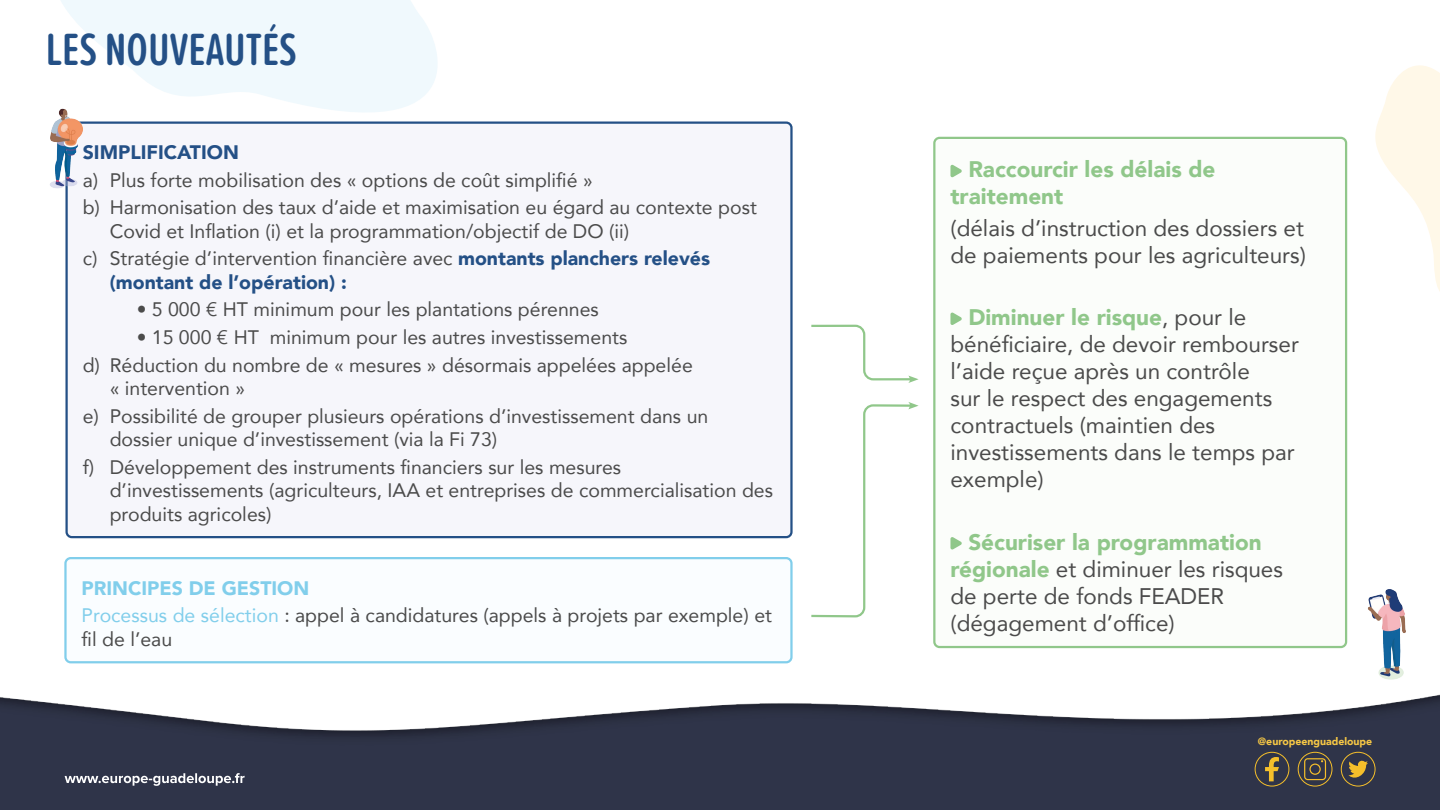
<style>
.page{position:relative;width:1440px;height:810px;background:#fff}
.page>*{position:absolute;margin:0;border:0;box-sizing:border-box;transform-origin:0 0}
.TITRE_GAUCHE{font:600 46.88px "Proxima Soft Ex Cn";color:#245086}
.TITRE_GAUCHE-2{font:22.5px/27px "Avenir";color:#4b4b4b}
.TITRE_GAUCHE-3{font:900 22.5px/27px "Avenir";color:#90c78a}
.TITRE_GAUCHE-4{font:19.5px/23.4px "Avenir";color:#4b4b4b}
.TITRE_GAUCHE-5{font:900 19.5px/23.4px "Avenir";color:#245086}
.TITRE_GAUCHE-6{font:900 19.5px "Avenir";color:#81ceeb}
.t1{font:900 10.5px "Avenir";color:#f7c845}
.s1{font-weight:400;color:#4b4b4b}
.s2{color:#81ceeb}
.s3{font-weight:900;color:#90c78a}
</style>
<div class="page">
<svg style="left:61px;top:0;width:414px;height:122px;fill:#f0f9fd"></svg>
<div style="left:934px;top:138px;width:412px;height:509px;background:#fbfdfa;border-radius:5px"></div>
<svg style="left:950px;top:164px;width:12px;height:14px"></svg>
<svg style="left:950px;top:312px;width:12px;height:13px"></svg>
<svg style="left:950px;top:537px;width:12px;height:13px"></svg>
<div style="left:933px;top:137px;width:414px;height:511px;border:2px solid #90c78a;border-radius:5px"></div>
<div style="left:67px;top:123px;width:724px;height:414px;background:#f6f6fb;border-radius:5px"></div>
<div style="left:65px;top:122px;width:728px;height:416px;border:2px solid #245086;border-radius:5px"></div>
<div style="left:65px;top:558px;width:726px;height:104px;background:#fafdff;border-radius:5px"></div>
<div style="left:64px;top:557px;width:729px;height:106px;border:2px solid #81ceeb;border-radius:5px"></div>
<svg style="left:811px;top:324px;width:108px;height:59px"></svg>
<svg style="left:811px;top:402px;width:108px;height:216px"></svg>
<img style="left:50px;top:104px;width:39px;height:110px">
<img style="left:1368px;top:589px;width:38px;height:91px">
<svg style="left:1375px;top:65px;width:65px;height:226px"></svg>
<img style="left:0;top:694px;width:1440px;height:116px">
<svg style="left:65px;top:773px;width:180px;height:13px"></svg>
<div style="left:1255px;top:752px;width:34px;height:34px;border:1px solid #f5bf2b;border-radius:17px"></div>
<svg style="left:1265px;top:757px;width:14px;height:24px"></svg>
<div style="left:1298px;top:752px;width:34px;height:34px;border:1px solid #f5bf2b;border-radius:17px"></div>
<svg style="left:1304px;top:758px;width:22px;height:22px"></svg>
<div style="left:1341px;top:752px;width:34px;height:34px;border:1px solid #f5bf2b;border-radius:17px"></div>
<svg style="left:1348px;top:760px;width:20px;height:21px"></svg>
<p class="TITRE_GAUCHE" style="left:46px;top:15px;width:253px">LES NOUVEAUTÉS</p>
<p class="TITRE_GAUCHE-5" style="left:83px;top:140px;width:158px">SIMPLIFICATION</p>
<p class="TITRE_GAUCHE-4" style="left:83px;top:168px;width:512px">a) Plus forte mobilisation des « options de coût simplifié »</p>
<p class="TITRE_GAUCHE-4" style="left:110px;top:195px;width:649px;text-indent:-27px">b) Harmonisation des taux d’aide et maximisation eu égard au contexte post<br>Covid et Inflation (i) et la programmation/objectif de DO (ii)</p>
<p class="TITRE_GAUCHE-5" style="left:110px;top:246px;width:602px;text-indent:-27px"><span class="s1">c) Stratégie d’intervention financière avec</span> montants planchers relevés (montant de l’opération) :</p>
<p class="TITRE_GAUCHE-4" style="left:137px;top:297px;width:464px">• 5 000 € HT minimum pour les plantations pérennes</p>
<p class="TITRE_GAUCHE-4" style="left:137px;top:325px;width:492px">• 15 000 € HT minimum pour les autres investissements</p>
<p class="TITRE_GAUCHE-4" style="left:110px;top:353px;width:585px;text-indent:-27px">d) Réduction du nombre de « mesures » désormais appelées appelée « intervention »</p>
<p class="TITRE_GAUCHE-4" style="left:110px;top:404px;width:600px;text-indent:-27px">e) Possibilité de grouper plusieurs opérations d’investissement dans un dossier unique d’investissement (via la Fi 73)</p>
<p class="TITRE_GAUCHE-4" style="left:110px;top:455px;width:665px;text-indent:-27px">f) Développement des instruments financiers sur les mesures d’investissements (agriculteurs, IAA et entreprises de commercialisation des produits agricoles)</p>
<p class="TITRE_GAUCHE-6" style="left:82px;top:571px;width:229px">PRINCIPES DE GESTION</p>
<p class="TITRE_GAUCHE-4" style="left:82px;top:603px;width:692px"><span class="s2">Processus de sélection</span> : appel à candidatures (appels à projets par exemple) et fil de l’eau</p>
<p class="TITRE_GAUCHE-3" style="left:950px;top:155px;width:267px;text-indent:18px">Raccourcir les délais de traitement</p>
<p class="TITRE_GAUCHE-2" style="left:950px;top:214px;width:357px">(délais d’instruction des dossiers et de paiements pour les agriculteurs)</p>
<p class="TITRE_GAUCHE-2" style="left:950px;top:303px;width:350px;text-indent:18px"><span class="s3">Diminuer le risque</span>, pour le bénéficiaire, de devoir rembourser l’aide reçue après un contrôle<br>sur le respect des engagements contractuels (maintien des investissements dans le temps par exemple)</p>
<p class="TITRE_GAUCHE-2" style="left:950px;top:528px;width:334px;text-indent:18px"><span class="s3">Sécuriser la programmation régionale</span> et diminuer les risques de perte de fonds FEADER (dégagement d’office)</p>
<p class="t1" style="left:1258px;top:732px;width:116px">@europeenguadeloupe</p>
</div>
